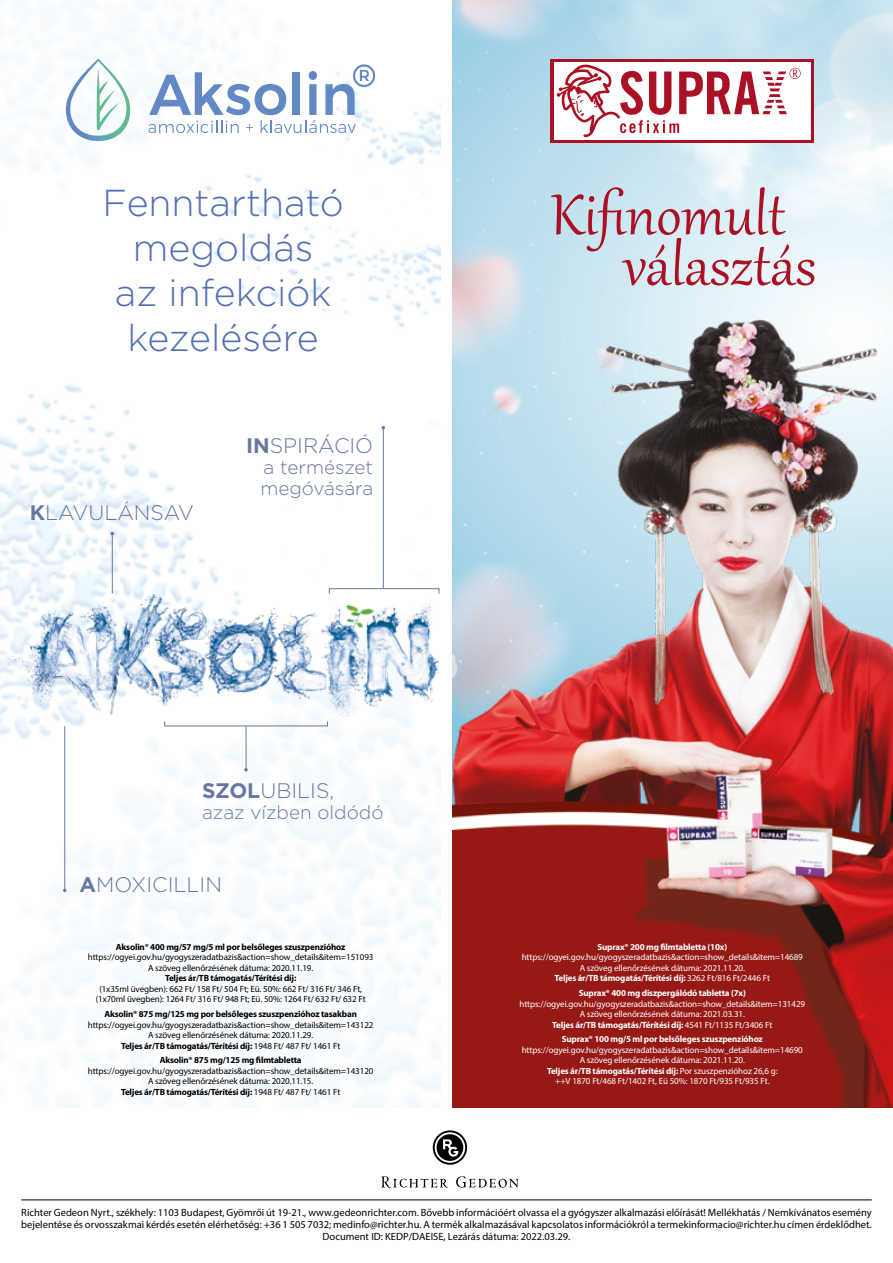
<style>
.page{position:relative;width:893px;height:1263px;background:#fff}
.page>*{position:absolute;margin:0;border:0;box-sizing:border-box;transform-origin:0 0}
.t1{font:70.5px/50.6px "Gabriola";color:#aa1124}
.t2{font:300 37.5px/45px "Gotham";color:#536fb4;text-align:center}
.t3{font:300 21px "Gotham";color:#68779f}
.t4{font:300 18.9px/21px "Gotham";color:#68779f}
.t5{font:10.5px/12px "Myriad Pro";color:#000;text-align:center}
.t6{font:9px/10.5px "Myriad Pro";letter-spacing:-.01em;color:#000;text-align:center}
.t7{font:9px/10.5px "Myriad Pro";letter-spacing:-.01em;color:#fff;text-align:center}
.t8{font:700 9px "Myriad Pro";letter-spacing:-.02em;color:#000}
.t9{font:700 9px "Myriad Pro";letter-spacing:-.02em;color:#fff}
.s1{font-weight:700}
</style>
<div class="page">
<img style="left:453px;top:0;width:440px;height:267px">
<img style="left:0;top:0;width:440px;height:1107px">
<svg style="left:66px;top:59px;width:65px;height:82px"></svg>
<svg style="left:148px;top:64px;width:227px;height:69px"></svg>
<img style="left:5px;top:583px;width:448px;height:158px">
<div style="left:329px;top:588px;width:110px;height:5px;border:1px solid #68779f"></div>
<hr style="left:112px;top:533px;width:1px;height:60px;background:#68779f">
<hr style="left:64px;top:726px;width:1px;height:164px;background:#68779f">
<hr style="left:246px;top:726px;width:1px;height:44px;background:#68779f">
<hr style="left:383px;top:428px;width:1px;height:160px;background:#68779f">
<img style="left:453px;top:267px;width:440px;height:840px">
<div style="left:551px;top:59px;width:263px;height:84px;background:#aa1124"></div>
<div style="left:554px;top:62px;width:257px;height:78px;background:#fff"></div>
<svg style="left:556px;top:64px;width:245px;height:74px"></svg>
<svg style="left:381px;top:1176px;width:67px;height:12px"></svg>
<svg style="left:456px;top:1176px;width:62px;height:11px"></svg>
<svg style="left:433px;top:1130px;width:34px;height:35px"></svg>
<hr style="left:21px;top:1199px;width:851px;height:1px;background:#000">
<h2 class="t2" style="left:103px;top:179px;width:243px">Fenntartható megoldás<br>az infekciók kezelésére</h2>
<h3 class="t3" style="left:30px;top:500px;width:166px"><span class="s1">K</span>LAVULÁNSAV</h3>
<h3 class="t3" style="left:246px;top:433px;width:129px"><span class="s1">IN</span>SPIRÁCIÓ</h3>
<h3 class="t4" style="left:260px;top:457px;width:114px">a természet megóvására</h3>
<h3 class="t3" style="left:202px;top:777px;width:134px"><span class="s1">SZOL</span>UBILIS,</h3>
<h3 class="t4" style="left:202px;top:801px;width:183px">azaz vízben oldódó</h3>
<h3 class="t3" style="left:80px;top:871px;width:144px"><span class="s1">A</span>MOXICILLIN</h3>
<p class="t8" style="left:116px;top:941px;width:231px">Aksolin® 400 mg/57 mg/5 ml por belsőleges szuszpenzióhoz</p>
<p class="t6" style="left:88px;top:952px;width:287px">https://ogyei.gov.hu/gyogyszeradatbazis&amp;action=show_details&amp;item=151093<br>A szöveg ellenőrzésének dátuma: 2020.11.19.</p>
<p class="t8" style="left:165px;top:972px;width:133px">Teljes ár/TB támogatás/Térítési díj:</p>
<p class="t6" style="left:96px;top:983px;width:272px">(1x35ml üvegben): 662 Ft/ 158 Ft/ 504 Ft; Eü. 50%: 662 Ft/ 316 Ft/ 346 Ft, (1x70ml üvegben): 1264 Ft/ 316 Ft/ 948 Ft; Eü. 50%: 1264 Ft/ 632 Ft/ 632 Ft</p>
<p class="t8" style="left:104px;top:1008px;width:254px">Aksolin® 875 mg/125 mg por belsőleges szuszpenzióhoz tasakban</p>
<p class="t6" style="left:88px;top:1019px;width:287px">https://ogyei.gov.hu/gyogyszeradatbazis&amp;action=show_details&amp;item=143122<br>A szöveg ellenőrzésének dátuma: 2020.11.29.<br><span class="s1">Teljes ár/TB támogatás/Térítési díj:</span> 1948 Ft/ 487 Ft/ 1461 Ft</p>
<p class="t8" style="left:160px;top:1054px;width:143px">Aksolin® 875 mg/125 mg filmtabletta</p>
<p class="t6" style="left:88px;top:1065px;width:287px">https://ogyei.gov.hu/gyogyszeradatbazis&amp;action=show_details&amp;item=143120<br>A szöveg ellenőrzésének dátuma: 2020.11.15.<br><span class="s1">Teljes ár/TB támogatás/Térítési díj:</span> 1948 Ft/ 487 Ft/ 1461 Ft</p>
<h1 class="t1" style="left:624px;top:184px;width:194px;text-indent:-73px">Kifinomult választás</h1>
<p class="t9" style="left:597px;top:941px;width:131px">Suprax® 200 mg filmtabletta (10x)</p>
<p class="t7" style="left:522px;top:952px;width:283px">https://ogyei.gov.hu/gyogyszeradatbazis&amp;action=show_details&amp;item=14689<br>A szöveg ellenőrzésének dátuma: 2021.11.20.<br><span class="s1">Teljes ár/TB támogatás/Térítési díj:</span> 3262 Ft/816 Ft/2446 Ft</p>
<p class="t9" style="left:579px;top:987px;width:169px">Suprax® 400 mg diszpergálódó tabletta (7x)</p>
<p class="t7" style="left:519px;top:998px;width:287px">https://ogyei.gov.hu/gyogyszeradatbazis&amp;action=show_details&amp;item=131429<br>A szöveg ellenőrzésének dátuma: 2021.03.31.<br><span class="s1">Teljes ár/TB támogatás/Térítési díj:</span> 4541 Ft/1135 Ft/3406 Ft</p>
<p class="t9" style="left:562px;top:1033px;width:203px">Suprax® 100 mg/5 ml por belsőleges szuszpenzióhoz</p>
<p class="t7" style="left:522px;top:1044px;width:283px">https://ogyei.gov.hu/gyogyszeradatbazis&amp;action=show_details&amp;item=14690<br>A szöveg ellenőrzésének dátuma: 2021.11.20.<br><span class="s1">Teljes ár/TB támogatás/Térítési díj:</span> Por szuszpenzióhoz 26,6 g:<br>++V 1870 Ft/468 Ft/1402 Ft, Eü 50%: 1870 Ft/935 Ft/935 Ft.</p>
<p class="t5" style="left:21px;top:1206px;width:852px">Richter Gedeon Nyrt., székhely: 1103 Budapest, Gyömrői út 19-21., www.gedeonrichter.com. Bővebb információért olvassa el a gyógyszer alkalmazási előírását! Mellékhatás / Nemkívánatos esemény bejelentése és orvosszakmai kérdés esetén elérhetőség: +36 1 505 7032; medinfo@richter.hu. A termék alkalmazásával kapcsolatos információkról a termekinformacio@richter.hu címen érdeklődhet.<br>Document ID: KEDP/DAEISE, Lezárás dátuma: 2022.03.29.</p>
</div>
